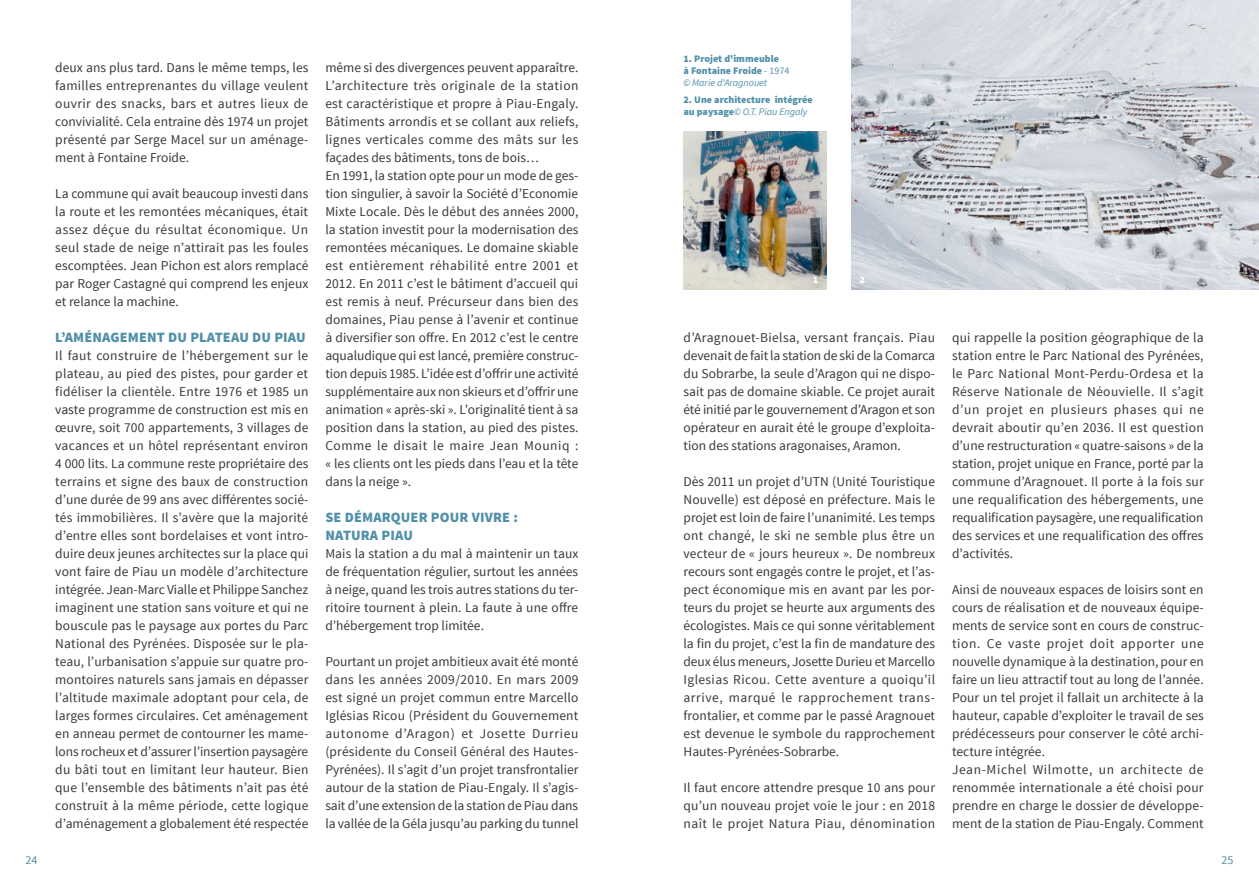
<style>
.page{position:relative;width:1259px;height:893px;background:#fff}
.page>*{position:absolute;margin:0;border:0;box-sizing:border-box;transform-origin:0 0}
.t1{font:900 14.25px/18px "Source Sans Pro";letter-spacing:.01em;color:#5190a9}
.t2{font:13.5px/18px "Source Sans Pro";letter-spacing:.005em;color:#3a3938;text-align:justify}
.t3{font:12px "Source Sans Pro";color:#5190a9}
.t4{font:900 10.05px/12px "Source Sans Pro";color:#5190a9}
.t5{font:900 10.05px "Source Sans Pro";color:#fff}
.s1{font-weight:400}
.s2{font-weight:400;font-style:italic}
</style>
<div class="page">
<img style="left:684px;top:131px;width:142px;height:158px">
<img style="left:851px;top:0;width:408px;height:289px">
<p class="t2" style="left:55px;top:59px;width:255px">deux ans plus tard. Dans le même temps, les familles entreprenantes du village veulent ouvrir des snacks, bars et autres lieux de convivialité. Cela entraine dès 1974 un projet présenté par Serge Macel sur un aménage&shy;ment à Fontaine Froide.</p>
<p class="t2" style="left:55px;top:185px;width:255px">La commune qui avait beaucoup investi dans la route et les remontées mécaniques, était assez déçue du résultat économique. Un seul stade de neige n’attirait pas les foules escomptées. Jean Pichon est alors remplacé par Roger Castagné qui comprend les enjeux et relance la machine.</p>
<p class="t1" style="left:55px;top:329px;width:252px">L’AMÉNAGEMENT DU PLATEAU DU PIAU</p>
<p class="t2" style="left:55px;top:347px;width:255px">Il faut construire de l’hébergement sur le plateau, au pied des pistes, pour garder et fidéliser la clientèle. Entre 1976 et 1985 un vaste programme de construction est mis en œuvre, soit 700 appartements, 3 villages de vacances et un hôtel représentant environ 4 000 lits. La commune reste propriétaire des terrains et signe des baux de construction d’une durée de 99 ans avec différentes socié&shy;tés immobilières. Il s’avère que la majorité d’entre elles sont bordelaises et vont intro&shy;duire deux jeunes architectes sur la place qui vont faire de Piau un modèle d’architecture intégrée. Jean-Marc Vialle et Philippe Sanchez imaginent une station sans voiture et qui ne bouscule pas le paysage aux portes du Parc National des Pyrénées. Disposée sur le pla&shy;teau, l’urbanisation s’appuie sur quatre pro&shy;montoires naturels sans jamais en dépasser l’altitude maximale adoptant pour cela, de larges formes circulaires. Cet aménagement en anneau permet de contourner les mame&shy;lons rocheux et d’assurer l’insertion paysagère du bâti tout en limitant leur hauteur. Bien que l’ensemble des bâtiments n’ait pas été construit à la même période, cette logique d’aménagement a globalement été respectée</p>
<p class="t2" style="left:325px;top:59px;width:255px;text-align:left">même si des divergences peuvent apparaître.<br>L’architecture très originale de la station est caractéristique et propre à Piau-Engaly.<br>Bâtiments arrondis et se collant aux reliefs, lignes verticales comme des mâts sur les façades des bâtiments, tons de bois…<br>En 1991, la station opte pour un mode de ges&shy;tion singulier, à savoir la Société d’Economie Mixte Locale. Dès le début des années 2000, la station investit pour la modernisation des remontées mécaniques. Le domaine skiable est entièrement réhabilité entre 2001 et 2012. En 2011 c’est le bâtiment d’accueil qui est remis à neuf. Précurseur dans bien des domaines, Piau pense à l’avenir et continue à diversifier son offre. En 2012 c’est le centre aqualudique qui est lancé, première construc&shy;tion depuis 1985. L’idée est d’offrir une activité supplémentaire aux non skieurs et d’offrir une animation « après-ski ». L’originalité tient à sa position dans la station, au pied des pistes.<br>Comme le disait le maire Jean Mouniq : « les clients ont les pieds dans l’eau et la tête dans la neige ».</p>
<p class="t1" style="left:325px;top:509px;width:194px">SE DÉMARQUER POUR VIVRE :<br>NATURA PIAU</p>
<p class="t2" style="left:325px;top:545px;width:255px">Mais la station a du mal à maintenir un taux de fréquentation régulier, surtout les années à neige, quand les trois autres stations du ter&shy;ritoire tournent à plein. La faute à une offre d’hébergement trop limitée.</p>
<p class="t2" style="left:325px;top:653px;width:255px">Pourtant un projet ambitieux avait été monté dans les années 2009/2010. En mars 2009 est signé un projet commun entre Marcello Iglésias Ricou (Président du Gouvernement autonome d’Aragon) et Josette Durrieu (présidente du Conseil Général des Hautes-Pyrénées). Il s’agit d’un projet transfrontalier autour de la station de Piau-Engaly. Il s’agis&shy;sait d’une extension de la station de Piau dans la vallée de la Géla jusqu’au parking du tunnel</p>
<p class="t4" style="left:683px;top:53px;width:107px">1. Projet d'immeuble<br>à Fontaine Froide <span class="s1">- 1974 </span><span class="s2">© Marie d'Aragnouet</span></p>
<p class="t4" style="left:683px;top:94px;width:131px">2. Une architecture intégrée au paysage<span class="s2">© O.T. Piau Engaly</span></p>
<p class="t5" style="left:813px;top:273px;width:7px">1</p>
<p class="t5" style="left:859px;top:273px;width:7px">2</p>
<p class="t2" style="left:683px;top:329px;width:253px">d’Aragnouet-Bielsa, versant français. Piau devenait de fait la station de ski de la Comarca du Sobrarbe, la seule d’Aragon qui ne dispo&shy;sait pas de domaine skiable. Ce projet aurait été initié par le gouvernement d’Aragon et son opérateur en aurait été le groupe d’exploita&shy;tion des stations aragonaises, Aramon.</p>
<p class="t2" style="left:683px;top:473px;width:253px">Dès 2011 un projet d’UTN (Unité Touristique Nouvelle) est déposé en préfecture. Mais le projet est loin de faire l’unanimité. Les temps ont changé, le ski ne semble plus être un vecteur de « jours heureux ». De nombreux recours sont engagés contre le projet, et l’as&shy;pect économique mis en avant par les por&shy;teurs du projet se heurte aux arguments des écologistes. Mais ce qui sonne véritablement la fin du projet, c’est la fin de mandature des deux élus meneurs, Josette Durieu et Marcello Iglesias Ricou. Cette aventure a quoiqu’il arrive, marqué le rapprochement trans&shy;frontalier, et comme par le passé Aragnouet est devenue le symbole du rapprochement Hautes-Pyrénées-Sobrarbe.</p>
<p class="t2" style="left:683px;top:779px;width:253px">Il faut encore attendre presque 10 ans pour qu’un nouveau projet voie le jour : en 2018 naît le projet Natura Piau, dénomination</p>
<p class="t2" style="left:952px;top:329px;width:253px">qui rappelle la position géographique de la station entre le Parc National des Pyrénées, le Parc National Mont-Perdu-Ordesa et la Réserve Nationale de Néouvielle. Il s’agit d’un projet en plusieurs phases qui ne devrait aboutir qu’en 2036. Il est question d’une restructuration « quatre-saisons » de la station, projet unique en France, porté par la commune d’Aragnouet. Il porte à la fois sur une requalification des hébergements, une requalification paysagère, une requalification des services et une requalification des offres d’activités.</p>
<p class="t2" style="left:952px;top:581px;width:253px;text-align:left">Ainsi de nouveaux espaces de loisirs sont en cours de réalisation et de nouveaux équipe&shy;ments de service sont en cours de construc&shy;tion. Ce vaste projet doit apporter une nouvelle dynamique à la destination, pour en faire un lieu attractif tout au long de l’année.<br>Pour un tel projet il fallait un architecte à la hauteur, capable d’exploiter le travail de ses prédécesseurs pour conserver le côté archi&shy;tecture intégrée.<br>Jean-Michel Wilmotte, un architecte de renommée internationale a été choisi pour prendre en charge le dossier de développe&shy;ment de la station de Piau-Engaly. Comment</p>
<p class="t3" style="left:26px;top:853px;width:13px">24</p>
<p class="t3" style="left:1221px;top:853px;width:13px">25</p>
</div>
